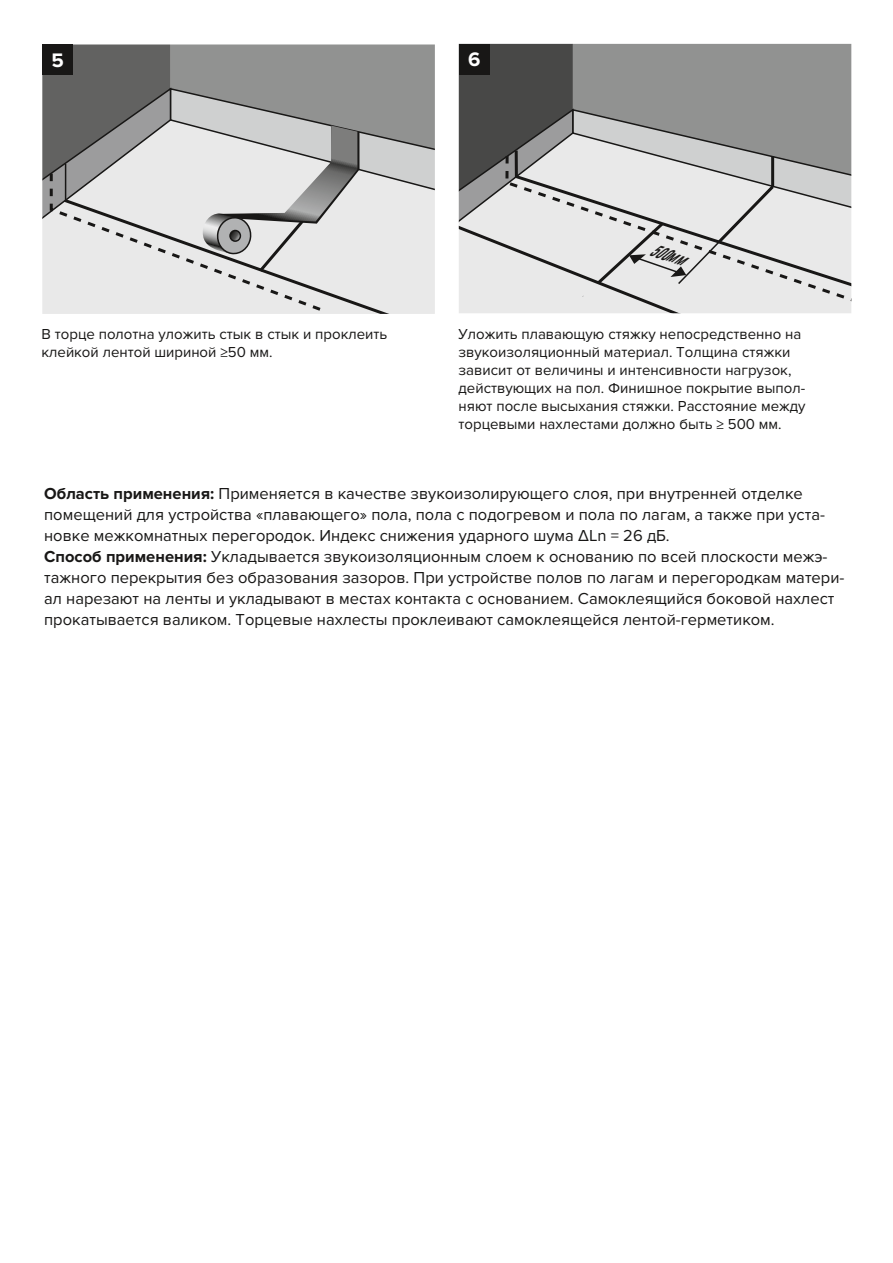
<style>
.page{position:relative;width:893px;height:1263px;background:#fff}
.page>*{position:absolute;margin:0;border:0;box-sizing:border-box;transform-origin:0 0}
.t1{font:700 20.25px "Proxima Nova";color:#fff}
.t2{font:italic 700 17.85px "Helios Cond";color:#181716;scale:.65 1}
.t3{font:16.5px/21px "Proxima Nova";color:#181716}
.t4{font:15px/18px "Proxima Nova";color:#181716}
.s1{font-family:"Arial"}
.s2{font-weight:700}
</style>
<div class="page">
<svg style="left:42px;top:44px;width:393px;height:270px;fill:#e9e9e9"></svg>
<div style="left:42px;top:44px;width:31px;height:31px;background:#181716"></div>
<svg style="left:458px;top:43px;width:394px;height:271px"></svg>
<div style="left:459px;top:44px;width:31px;height:31px;background:#181716"></div>
<p class="t1" style="left:52px;top:48px;width:14px">5</p>
<p class="t1" style="left:468px;top:48px;width:14px">6</p>
<p class="t2" style="left:653px;top:240px;width:54px;rotate:17deg">500 <span class="s1">мм</span></p>
<p class="t4" style="left:42px;top:325px;width:347px">В торце полотна уложить стык в стык и проклеить клейкой лентой шириной ≥50 мм.</p>
<p class="t4" style="left:458px;top:325px;width:349px">Уложить плавающую стяжку непосредственно на звукоизоляционный материал. Толщина стяжки зависит от величины и интенсивности нагрузок, действующих на пол. Финишное покрытие выпол&shy;няют после высыхания стяжки. Расстояние между торцевыми нахлестами должно быть ≥ 500 мм.</p>
<p class="t3" style="left:44px;top:483px;width:802px"><span class="s2">Область применения:</span> Применяется в качестве звукоизолирующего слоя, при внутренней отделке помещений для устройства «плавающего» пола, пола с подогревом и пола по лагам, а также при уста&shy;новке межкомнатных перегородок. Индекс снижения ударного шума ΔLn = 26 дБ.<br><span class="s2">Способ применения:</span> Укладывается звукоизоляционным слоем к основанию по всей плоскости межэ&shy;тажного перекрытия без образования зазоров. При устройстве полов по лагам и перегородкам матери&shy;ал нарезают на ленты и укладывают в местах контакта с основанием. Самоклеящийся боковой нахлест прокатывается валиком. Торцевые нахлесты проклеивают самоклеящейся лентой-герметиком.</p>
</div>
